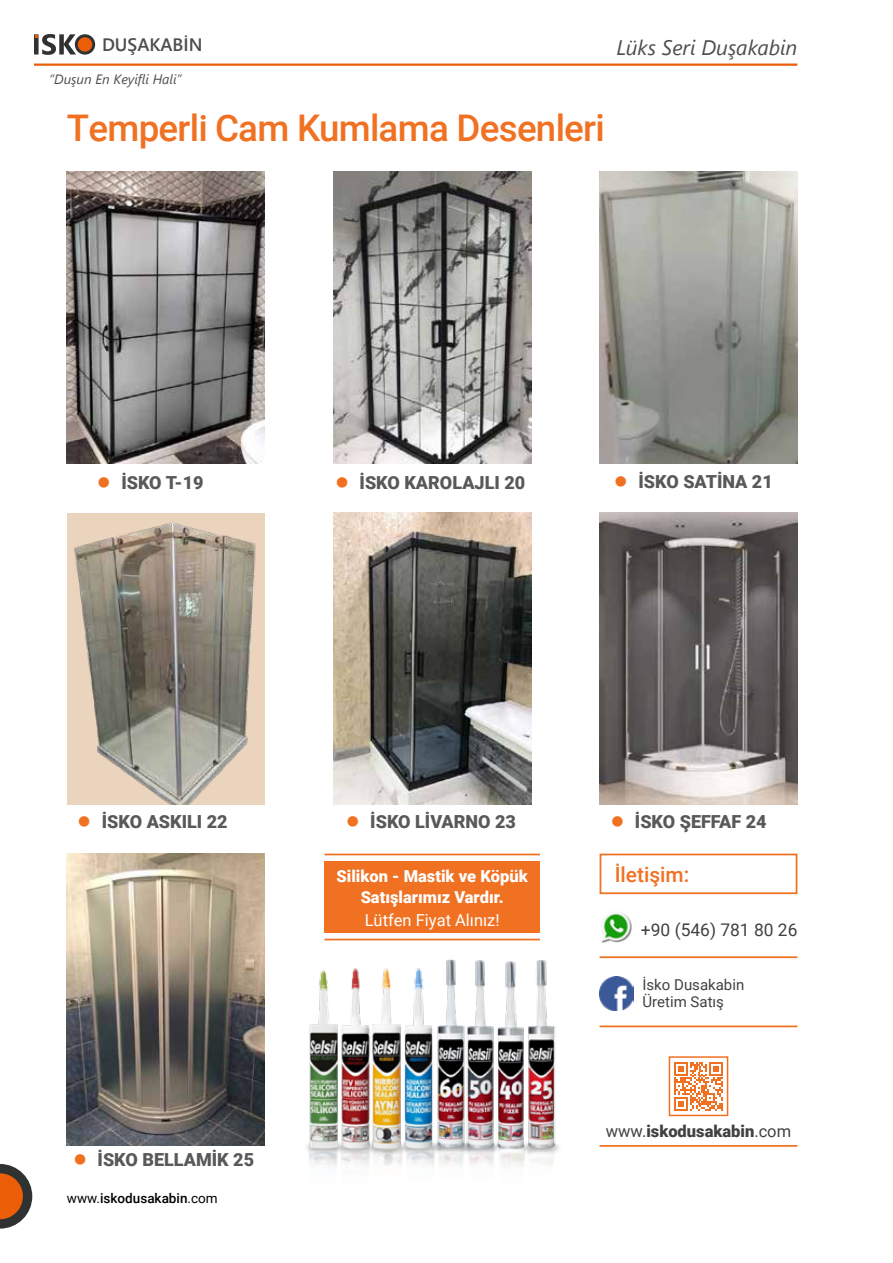
<style>
.page{position:relative;width:893px;height:1263px;background:#fff}
.page>*{position:absolute;margin:0;border:0;box-sizing:border-box;transform-origin:0 0}
.t1{font:500 36.75px "Roboto";letter-spacing:-.02em;color:#f07122}
.t2{font:italic 21px "Segoe UI";color:#4d4d4f}
.t3{font:500 20.85px "Roboto";color:#f07122}
.t4{font:900 18px "Roboto";color:#58595b}
.t5{font:600 18px "Segoe UI";color:#4d4d4f}
.t6{font:17.4px "Roboto";color:#414042}
.t7{font:900 16.5px "Roboto";color:#fff}
.t8{font:900 16.5px "Roboto";color:#414042}
.t9{font:16.5px "Roboto";color:#fff}
.t10{font:15px/17.9px "Roboto";color:#414042}
.t11{font:500 13.5px "Roboto";color:#000}
.t12{font:italic 13.5px "Segoe UI";color:#4d4d4f}
.s1{font-weight:400}
</style>
<div class="page">
<svg style="left:0;top:1164px;width:32px;height:64px"></svg>
<hr style="left:34px;top:64px;width:763px;height:2px;background:#eb5d07">
<svg style="left:75px;top:34px;width:20px;height:21px"></svg>
<div style="left:78px;top:37px;width:14px;height:15px;background:#eb5d07;border-radius:50%"></div>
<svg style="left:34px;top:34px;width:42px;height:21px"></svg>
<div style="left:324px;top:861px;width:216px;height:72px;background:#f07122"></div>
<img style="left:306px;top:960px;width:253px;height:207px">
<hr style="left:324px;top:854px;width:216px;height:1px;background:#f07122">
<hr style="left:324px;top:939px;width:216px;height:1px;background:#f07122">
<hr style="left:600px;top:1145px;width:197px;height:2px;background:#f07122">
<hr style="left:600px;top:956px;width:197px;height:2px;background:#f07122">
<hr style="left:600px;top:1025px;width:197px;height:2px;background:#f07122">
<div style="left:600px;top:854px;width:197px;height:40px;border:2px solid #f07122"></div>
<img style="left:67px;top:172px;width:198px;height:291px">
<img style="left:67px;top:513px;width:198px;height:291px">
<img style="left:67px;top:854px;width:198px;height:291px">
<img style="left:333px;top:172px;width:198px;height:291px">
<img style="left:333px;top:513px;width:198px;height:291px">
<img style="left:600px;top:172px;width:197px;height:291px">
<img style="left:600px;top:513px;width:197px;height:291px">
<svg style="left:674px;top:1062px;width:49px;height:49px"></svg>
<div style="left:669px;top:1056px;width:59px;height:60px;border:2px solid #f07122"></div>
<img style="left:600px;top:977px;width:33px;height:33px">
<img style="left:601px;top:912px;width:31px;height:31px">
<p class="t5" style="left:102px;top:28px;width:102px">DUŞAKABİN</p>
<p class="t12" style="left:49px;top:67px;width:134px">“Duşun En Keyifli Hali”</p>
<h1 class="t1" style="left:67px;top:103px;width:539px">Temperli Cam Kumlama Desenleri</h1>
<h1 class="t1" style="left:214px;top:103px;width:14px">̇</h1>
<p class="t2" style="left:616px;top:28px;width:183px">Lüks Seri Duşakabin</p>
<p class="t4" style="left:121px;top:470px;width:84px">İSKO T-19</p>
<p class="t4" style="left:102px;top:809px;width:127px">İSKO ASKILI 22</p>
<p class="t4" style="left:360px;top:470px;width:167px">İSKO KAROLAJLI 20</p>
<p class="t4" style="left:638px;top:469px;width:136px">İSKO SATİNA 21</p>
<p class="t4" style="left:370px;top:809px;width:147px">İSKO LİVARNO 23</p>
<p class="t4" style="left:635px;top:809px;width:133px">İSKO ŞEFFAF 24</p>
<p class="t7" style="left:337px;top:864px;width:193px">Silikon - Mastik ve Köpük</p>
<p class="t3" style="left:615px;top:860px;width:76px">İletişim:</p>
<p class="t7" style="left:361px;top:885px;width:145px">Satışlarımız Vardır.</p>
<p class="t9" style="left:365px;top:908px;width:136px">Lütfen Fiyat Alınız!</p>
<p class="t6" style="left:641px;top:918px;width:158px">+90 (546) 781 80 26</p>
<p class="t10" style="left:642px;top:975px;width:103px">İsko Dusakabin<br>Üretim Satış</p>
<p class="t4" style="left:98px;top:1146px;width:158px">İSKO BELLAMİK 25</p>
<p class="t11" style="left:67px;top:1189px;width:152px"><span class="s1">www.</span>iskodusakabin<span class="s1">.com</span></p>
<p class="t8" style="left:606px;top:1119px;width:187px"><span class="s1">www.</span>iskodusakabin<span class="s1">.com</span></p>
</div>
